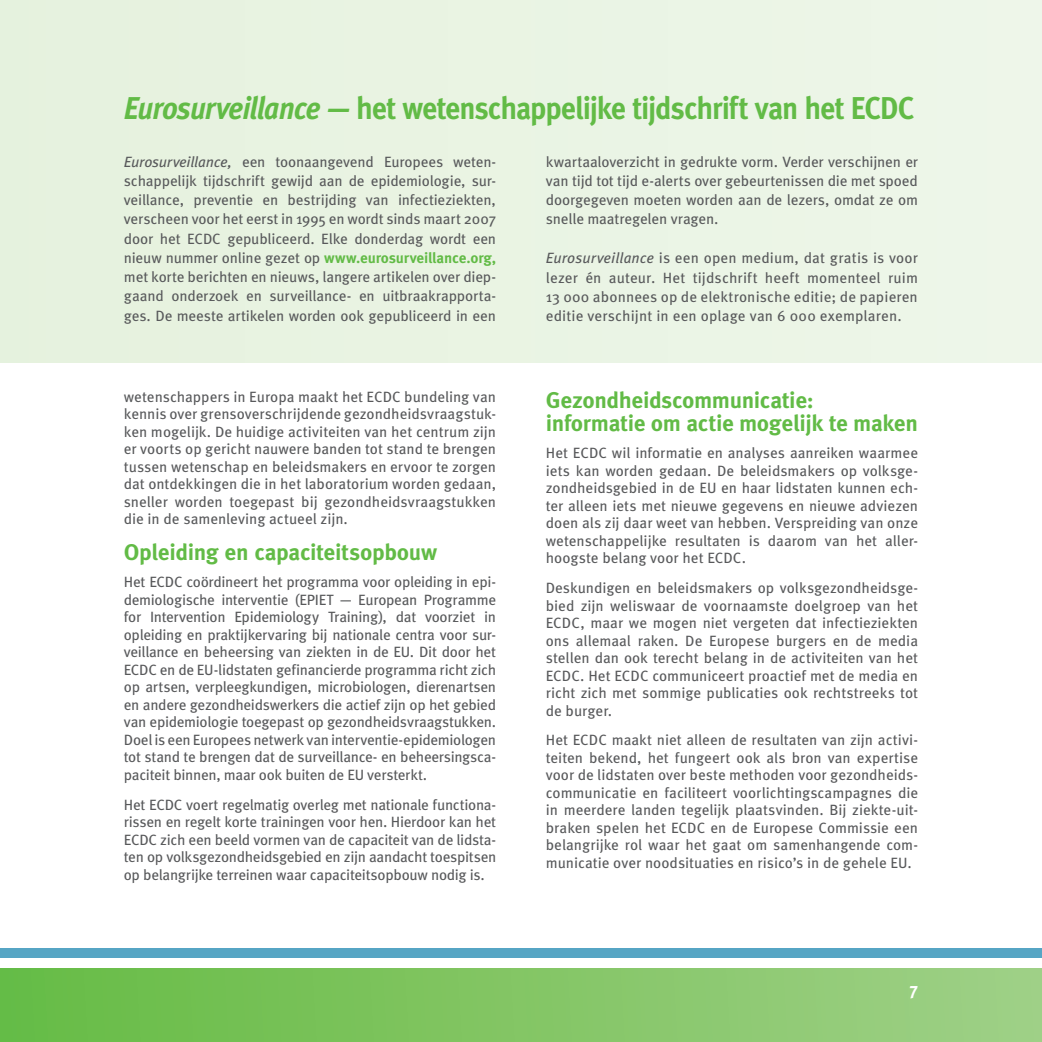
<style>
.page{position:relative;width:1042px;height:1042px;background:#fff}
.page>*{position:absolute;margin:0;border:0;box-sizing:border-box;transform-origin:0 0}
.t1{font:700 31.5px "Meta Pro";letter-spacing:-.04em;color:#62bb46;scale:.93 1}
.t2{font:700 22.75px/22.8px "Meta Pro";letter-spacing:-.02em;color:#62bb46}
.t3{font:700 17.5px "Meta Pro";color:#fff}
.t4{font:14.88px/17.5px "Meta Pro";letter-spacing:-.005em;color:#58595b;text-align:justify}
.s1{font-style:italic}
.s2{font-weight:700;color:#62bb46}
</style>
<div class="page">
<div style="left:0;top:0;width:1041px;height:363px;background:#eaf4e3"></div>
<div style="left:0;top:948px;width:1041px;height:10px;background:#56a5c4"></div>
<svg style="left:0;top:968px;width:1041px;height:74px;background:#82c565"></svg>
<h1 class="t1" style="left:124px;top:96px;width:851px"><span class="s1">Eurosurveillance —</span> het wetenschappelijke tijdschrift van het ECDC</h1>
<p class="t4" style="left:124px;top:153px;width:374px;line-height:19.2px"><span class="s1">Eurosurveillance,</span> een toonaangevend Europees weten&shy;schappelijk tijdschrift gewijd aan de epidemiologie, sur&shy;veillance, preventie en bestrijding van infectieziekten, verscheen voor het eerst in 1995 en wordt sinds maart 2007 door het ECDC gepubliceerd. Elke donderdag wordt een nieuw nummer online gezet op <span class="s2">www.eurosurveillance.org, </span>met korte berichten en nieuws, langere artikelen over diep&shy;gaand onderzoek en surveillance- en uitbraakrapporta&shy;ges. De meeste artikelen worden ook gepubliceerd in een</p>
<p class="t4" style="left:545px;top:153px;width:374px;line-height:19.2px">kwartaaloverzicht in gedrukte vorm. Verder verschijnen er van tijd tot tijd e-alerts over gebeurtenissen die met spoed doorgegeven moeten worden aan de lezers, omdat ze om snelle maatregelen vragen.</p>
<p class="t4" style="left:545px;top:250px;width:374px;line-height:19.2px"><span class="s1">Eurosurveillance</span> is een open medium, dat gratis is voor lezer én auteur. Het tijdschrift heeft momenteel ruim 13 000 abonnees op de elektronische editie; de papieren editie verschijnt in een oplage van 6 000 exemplaren.</p>
<p class="t4" style="left:124px;top:390px;width:374px">wetenschappers in Europa maakt het ECDC bundeling van kennis over grensoverschrijdende gezondheidsvraagstuk&shy;ken mogelijk. De huidige activiteiten van het centrum zijn er voorts op gericht nauwere banden tot stand te brengen tussen wetenschap en beleidsmakers en ervoor te zorgen dat ontdekkingen die in het laboratorium worden gedaan, sneller worden toegepast bij gezondheidsvraagstukken die in de samenleving actueel zijn.</p>
<h2 class="t2" style="left:124px;top:543px;width:315px">Opleiding en capaciteitsopbouw</h2>
<p class="t4" style="left:124px;top:575px;width:374px">Het ECDC coördineert het programma voor opleiding in epi&shy;demiologische interventie (EPIET — European Programme for Intervention Epidemiology Training), dat voorziet in opleiding en praktijkervaring bij nationale centra voor sur&shy;veillance en beheersing van ziekten in de EU. Dit door het ECDC en de EU-lidstaten gefinancierde programma richt zich op artsen, verpleegkundigen, microbiologen, dierenartsen en andere gezondheidswerkers die actief zijn op het gebied van epidemiologie toegepast op gezondheidsvraagstukken.<br>Doel is een Europees netwerk van interventie-epidemiologen tot stand te brengen dat de surveillance- en beheersingsca&shy;paciteit binnen, maar ook buiten de EU versterkt.</p>
<p class="t4" style="left:124px;top:797px;width:374px">Het ECDC voert regelmatig overleg met nationale functiona&shy;rissen en regelt korte trainingen voor hen. Hierdoor kan het ECDC zich een beeld vormen van de capaciteit van de lidsta&shy;ten op volksgezondheidsgebied en zijn aandacht toespitsen op belangrijke terreinen waar capaciteitsopbouw nodig is.</p>
<h2 class="t2" style="left:545px;top:391px;width:373px">Gezondheidscommunicatie: informatie om actie mogelijk te maken</h2>
<p class="t4" style="left:545px;top:446px;width:374px">Het ECDC wil informatie en analyses aanreiken waarmee iets kan worden gedaan. De beleidsmakers op volksge&shy;zondheidsgebied in de EU en haar lidstaten kunnen ech&shy;ter alleen iets met nieuwe gegevens en nieuwe adviezen doen als zij daar weet van hebben. Verspreiding van onze wetenschappelijke resultaten is daarom van het aller&shy;hoogste belang voor het ECDC.</p>
<p class="t4" style="left:545px;top:581px;width:374px">Deskundigen en beleidsmakers op volksgezondheidsge&shy;bied zijn weliswaar de voornaamste doelgroep van het ECDC, maar we mogen niet vergeten dat infectieziekten ons allemaal raken. De Europese burgers en de media stellen dan ook terecht belang in de activiteiten van het ECDC. Het ECDC communiceert proactief met de media en richt zich met sommige publicaties ook rechtstreeks tot de burger.</p>
<p class="t4" style="left:545px;top:733px;width:374px">Het ECDC maakt niet alleen de resultaten van zijn activi&shy;teiten bekend, het fungeert ook als bron van expertise voor de lidstaten over beste methoden voor gezondheids&shy;communicatie en faciliteert voorlichtingscampagnes die in meerdere landen tegelijk plaatsvinden. Bij ziekte-uit&shy;braken spelen het ECDC en de Europese Commissie een belangrijke rol waar het gaat om samenhangende com&shy;municatie over noodsituaties en risico’s in de gehele EU.</p>
<p class="t3" style="left:909px;top:982px;width:10px">7</p>
</div>
